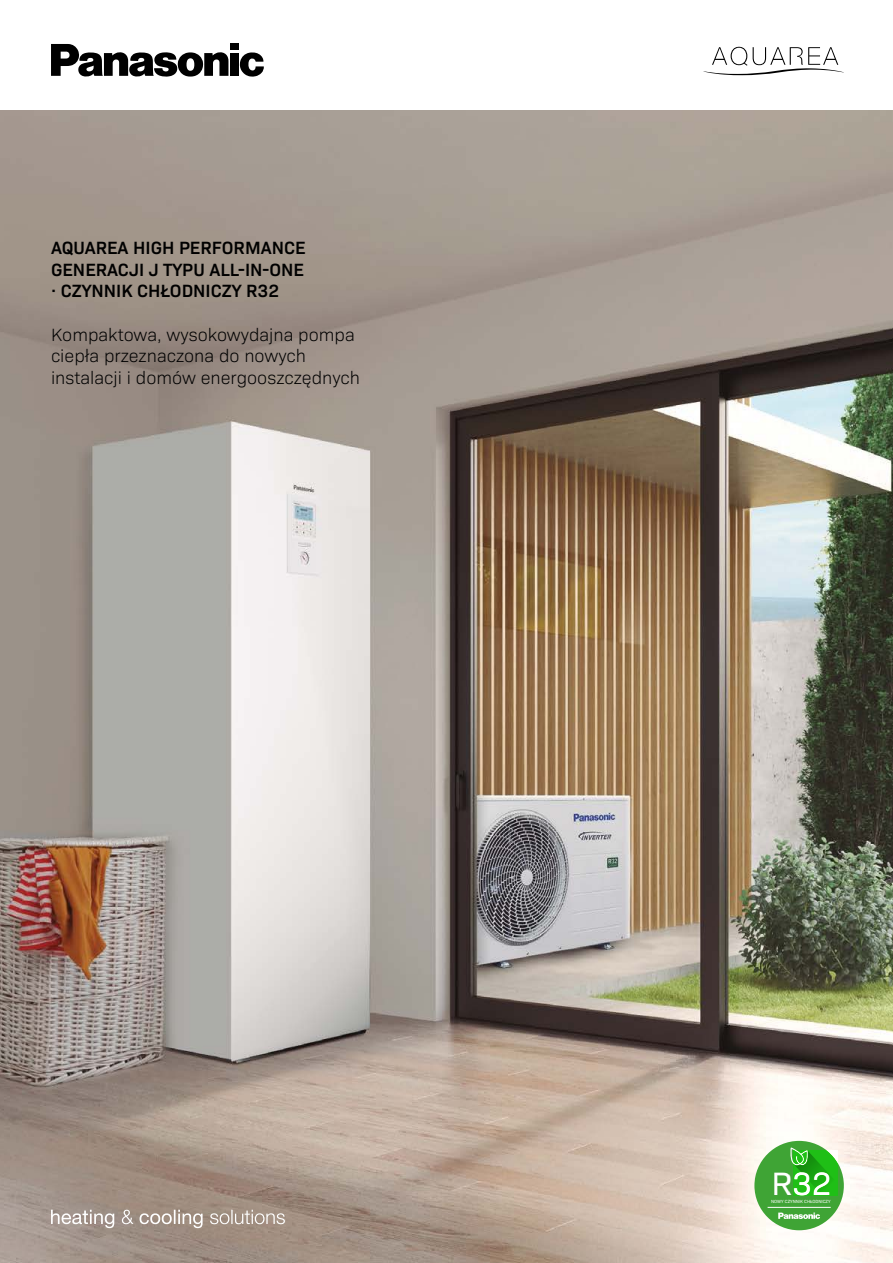
<style>
.page{position:relative;width:893px;height:1263px;background:#fff}
.page>*{position:absolute;margin:0;border:0;box-sizing:border-box;transform-origin:0 0}
.t1{font:32.85px "Bio Sans";color:#fff}
.t2{font:300 18px/21.6px "Bio Sans";color:#000}
.t3{font:600 18px/21.6px "Bio Sans";color:#000;text-align:justify}
.t4{font:4.5px "Bio Sans";color:#fff}
</style>
<div class="page">
<img style="left:0;top:111px;width:893px;height:1152px">
<svg style="left:240px;top:52px;width:24px;height:25px"></svg>
<div style="left:230px;top:44px;width:9px;height:6px;background:#000"></div>
<div style="left:230px;top:53px;width:9px;height:23px;background:#000"></div>
<svg style="left:51px;top:44px;width:177px;height:33px"></svg>
<div style="left:754px;top:1141px;width:90px;height:89px;background:#3fa435;border-radius:50%"></div>
<svg style="left:790px;top:1147px;width:47px;height:49px"></svg>
<svg style="left:778px;top:1212px;width:42px;height:7px"></svg>
<hr style="left:768px;top:1207px;width:63px;height:1px;background:#fff">
<svg style="left:210px;top:1210px;width:75px;height:14px"></svg>
<svg style="left:140px;top:1210px;width:63px;height:18px"></svg>
<svg style="left:122px;top:1210px;width:11px;height:14px"></svg>
<svg style="left:51px;top:1210px;width:63px;height:18px"></svg>
<svg style="left:703px;top:47px;width:141px;height:28px"></svg>
<p class="t3" style="left:51px;top:236px;width:256px">AQUAREA HIGH PERFORMANCE GENERACJI J TYPU ALL-IN-ONE · CZYNNIK CHŁODNICZY R32</p>
<p class="t2" style="left:51px;top:322px;width:310px">Kompaktowa, wysokowydajna pompa ciepła przeznaczona do nowych instalacji i domów energooszczędnych</p>
<h1 class="t1" style="left:771px;top:1160px;width:62px">R32</h1>
<p class="t4" style="left:771px;top:1198px;width:61px">NOWY CZYNNIK CHŁODNICZY</p>
</div>
